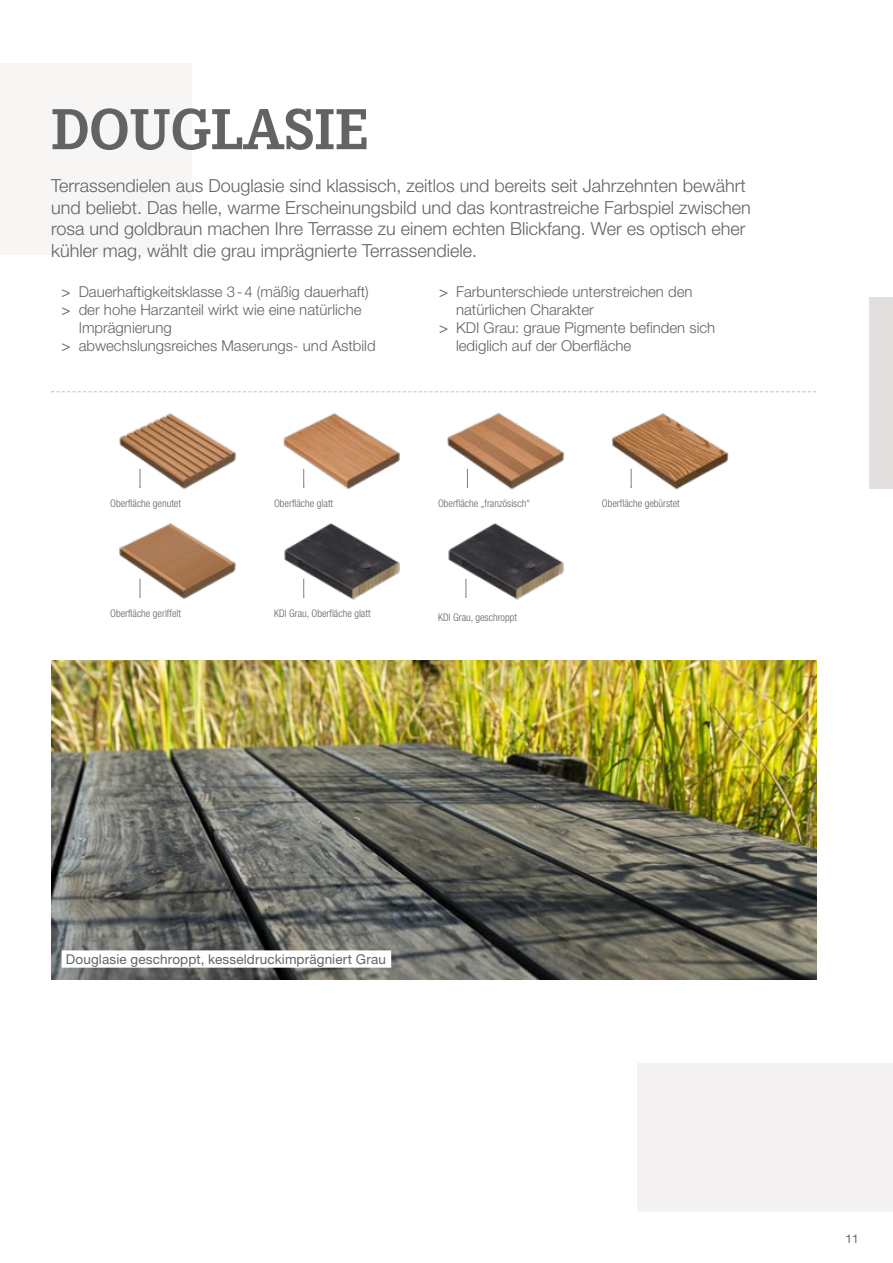
<style>
.page{position:relative;width:893px;height:1263px;background:#fff}
.page>*{position:absolute;margin:0;border:0;box-sizing:border-box;transform-origin:0 0}
.t1{font:700 60px "Corporate E";color:#646363}
.t2{font:300 18px/21.6px "Helvetica Neue";color:#646363}
.t3{font:300 15px "Helvetica Neue";color:#646363}
.t4{font:13.5px "Helvetica Neue";letter-spacing:.01em;color:#646363}
.t5{font:12px "Helvetica Neue";color:#646363}
.t6{font:300 condensed 10.5px "Helvetica Neue";color:#646363}
.s1{font-weight:400}
</style>
<div class="page">
<div style="left:870px;top:298px;width:23px;height:191px;background:#e3dfde"></div>
<div style="left:0;top:64px;width:191px;height:191px;background:#f7f6f5"></div>
<div style="left:638px;top:1063px;width:255px;height:149px;background:#f4f2f2"></div>
<img style="left:51px;top:660px;width:765px;height:319px">
<div style="left:62px;top:950px;width:329px;height:18px;background:#fff"></div>
<img style="left:119px;top:413px;width:117px;height:77px">
<img style="left:283px;top:413px;width:117px;height:77px">
<img style="left:447px;top:412px;width:117px;height:78px">
<img style="left:612px;top:413px;width:117px;height:77px">
<img style="left:119px;top:523px;width:117px;height:77px">
<img style="left:284px;top:523px;width:116px;height:77px">
<svg style="left:51px;top:391px;width:765px;height:1px"></svg>
<img style="left:448px;top:523px;width:116px;height:77px">
<svg style="left:139px;top:469px;width:2px;height:19px"></svg>
<svg style="left:303px;top:469px;width:1px;height:19px"></svg>
<svg style="left:467px;top:469px;width:1px;height:19px"></svg>
<svg style="left:630px;top:469px;width:2px;height:19px"></svg>
<svg style="left:139px;top:579px;width:2px;height:19px"></svg>
<svg style="left:303px;top:579px;width:1px;height:19px"></svg>
<svg style="left:465px;top:579px;width:2px;height:19px"></svg>
<h1 class="t1" style="left:51px;top:95px;width:319px">DOUGLASIE</h1>
<p class="t2" style="left:51px;top:174px;width:701px">Terrassendielen aus Douglasie sind klassisch, zeitlos und bereits seit Jahrzehnten bewährt und beliebt. Das helle, warme Erscheinungsbild und das kontrastreiche Farbspiel zwischen rosa und goldbraun machen Ihre Terrasse zu einem echten Blickfang. Wer es optisch eher kühler mag, wählt die grau imprägnierte Terrassendiele.</p>
<p class="t3" style="left:62px;top:282px;width:309px"><span class="s1">&gt;</span> Dauerhaftigkeitsklasse 3-4 (mäßig dauerhaft)</p>
<p class="t3" style="left:62px;top:300px;width:301px"><span class="s1">&gt;</span> der hohe Harzanteil wirkt wie eine natürliche</p>
<p class="t3" style="left:79px;top:318px;width:95px">Imprägnierung</p>
<p class="t3" style="left:62px;top:336px;width:315px"><span class="s1">&gt;</span> abwechslungsreiches Maserungs- und Astbild</p>
<p class="t3" style="left:439px;top:282px;width:255px"><span class="s1">&gt;</span> Farbunterschiede unterstreichen den</p>
<p class="t3" style="left:456px;top:300px;width:139px">natürlichen Charakter</p>
<p class="t3" style="left:439px;top:318px;width:278px"><span class="s1">&gt;</span> KDI Grau: graue Pigmente befinden sich</p>
<p class="t3" style="left:456px;top:336px;width:177px">lediglich auf der Oberfläche</p>
<p class="t6" style="left:110px;top:497px;width:72px">Oberfläche genutet</p>
<p class="t6" style="left:274px;top:497px;width:60px">Oberfläche glatt</p>
<p class="t6" style="left:438px;top:497px;width:93px">Oberfläche „französisch“</p>
<p class="t6" style="left:602px;top:497px;width:79px">Oberfläche gebürstet</p>
<p class="t6" style="left:110px;top:607px;width:72px">Oberfläche geriffelt</p>
<p class="t6" style="left:274px;top:607px;width:98px">KDI Grau, Oberfläche glatt</p>
<p class="t6" style="left:438px;top:611px;width:80px">KDI Grau, geschroppt</p>
<p class="t4" style="left:66px;top:951px;width:321px">Douglasie geschroppt, kesseldruckimprägniert Grau</p>
<p class="t5" style="left:846px;top:1231px;width:15px">11</p>
</div>
